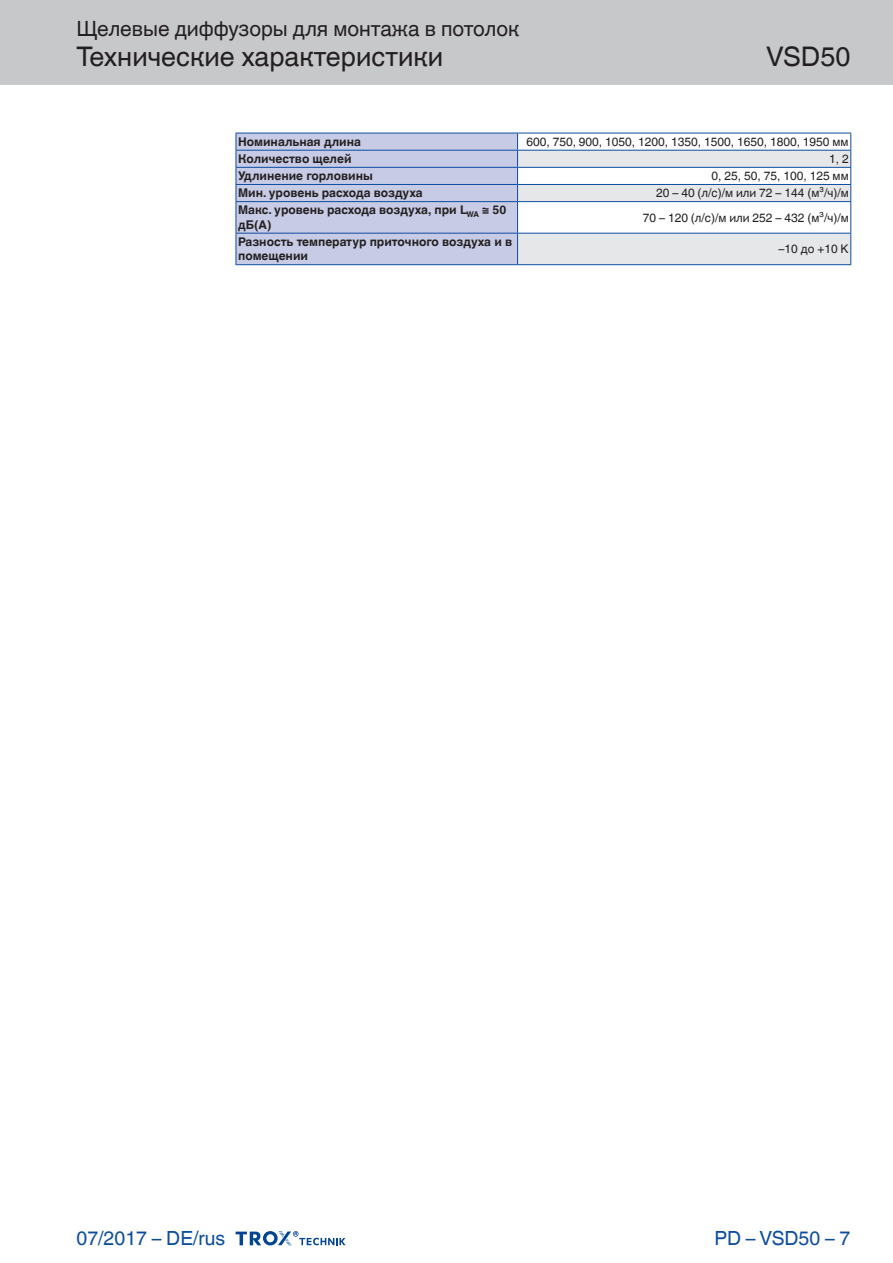
<style>
.page{position:relative;width:893px;height:1263px;background:#fff}
.page>*{position:absolute;margin:0;border:0;box-sizing:border-box;transform-origin:0 0}
.t1{font:27px "TROX Helvetica";color:#231f20}
.t2{font:21px "TROX Helvetica";color:#231f20}
.t3{font:19.5px "TROX Helvetica";color:#0d4da1}
.t4{font:700 12px/14.4px "TROX Helvetica";color:#231f20}
.t5{font:12px "TROX Helvetica";color:#231f20}
</style>
<div class="page">
<div style="left:0;top:0;width:893px;height:85px;background:#c7c8ca"></div>
<svg style="left:236px;top:1231px;width:110px;height:15px"></svg>
<svg style="left:236px;top:133px;width:615px;height:131px"></svg>
<hr style="left:236px;top:201px;width:282px;height:1px;background:#0d4da1">
<hr style="left:236px;top:202px;width:1px;height:31px;background:#0d4da1">
<hr style="left:518px;top:201px;width:333px;height:1px;background:#0d4da1">
<hr style="left:850px;top:202px;width:1px;height:31px;background:#0d4da1">
<hr style="left:236px;top:233px;width:282px;height:1px;background:#0d4da1">
<hr style="left:236px;top:234px;width:1px;height:30px;background:#0d4da1">
<hr style="left:236px;top:264px;width:282px;height:1px;background:#0d4da1">
<hr style="left:518px;top:233px;width:333px;height:1px;background:#0d4da1">
<hr style="left:518px;top:264px;width:333px;height:1px;background:#0d4da1">
<hr style="left:850px;top:234px;width:1px;height:30px;background:#0d4da1">
<h2 class="t2" style="left:77px;top:17px;width:444px">Щелевые диффузоры для монтажа в потолок</h2>
<h1 class="t1" style="left:77px;top:41px;width:368px">Технические характеристики</h1>
<h1 class="t1" style="left:766px;top:41px;width:86px">VSD50</h1>
<p class="t4" style="left:238px;top:135px;width:124px">Номинальная длина</p>
<p class="t5" style="left:526px;top:135px;width:324px">600, 750, 900, 1050, 1200, 1350, 1500, 1650, 1800, 1950 мм</p>
<p class="t4" style="left:238px;top:152px;width:115px">Количество щелей</p>
<p class="t5" style="left:829px;top:152px;width:21px">1, 2</p>
<p class="t4" style="left:238px;top:169px;width:136px">Удлинение горловины</p>
<p class="t5" style="left:712px;top:169px;width:139px">0, 25, 50, 75, 100, 125 мм</p>
<p class="t4" style="left:238px;top:186px;width:186px">Мин. уровень расхода воздуха</p>
<p class="t5" style="left:656px;top:186px;width:194px">20 – 40 (л/с)/м или 72 – 144 (м³/ч)/м</p>
<p class="t4" style="left:238px;top:203px;width:270px">Макс. уровень расхода воздуха, при L<sub>WA</sub> ≅ 50 дБ(A)</p>
<p class="t5" style="left:643px;top:211px;width:207px">70 – 120 (л/с)/м или 252 – 432 (м³/ч)/м</p>
<p class="t4" style="left:238px;top:235px;width:276px">Разность температур приточного воздуха и в помещении</p>
<p class="t5" style="left:779px;top:242px;width:72px">–10 до +10 K</p>
<h3 class="t3" style="left:77px;top:1227px;width:150px">07/2017 – DE/rus</h3>
<h3 class="t3" style="left:715px;top:1227px;width:137px">PD – VSD50 – 7</h3>
</div>
